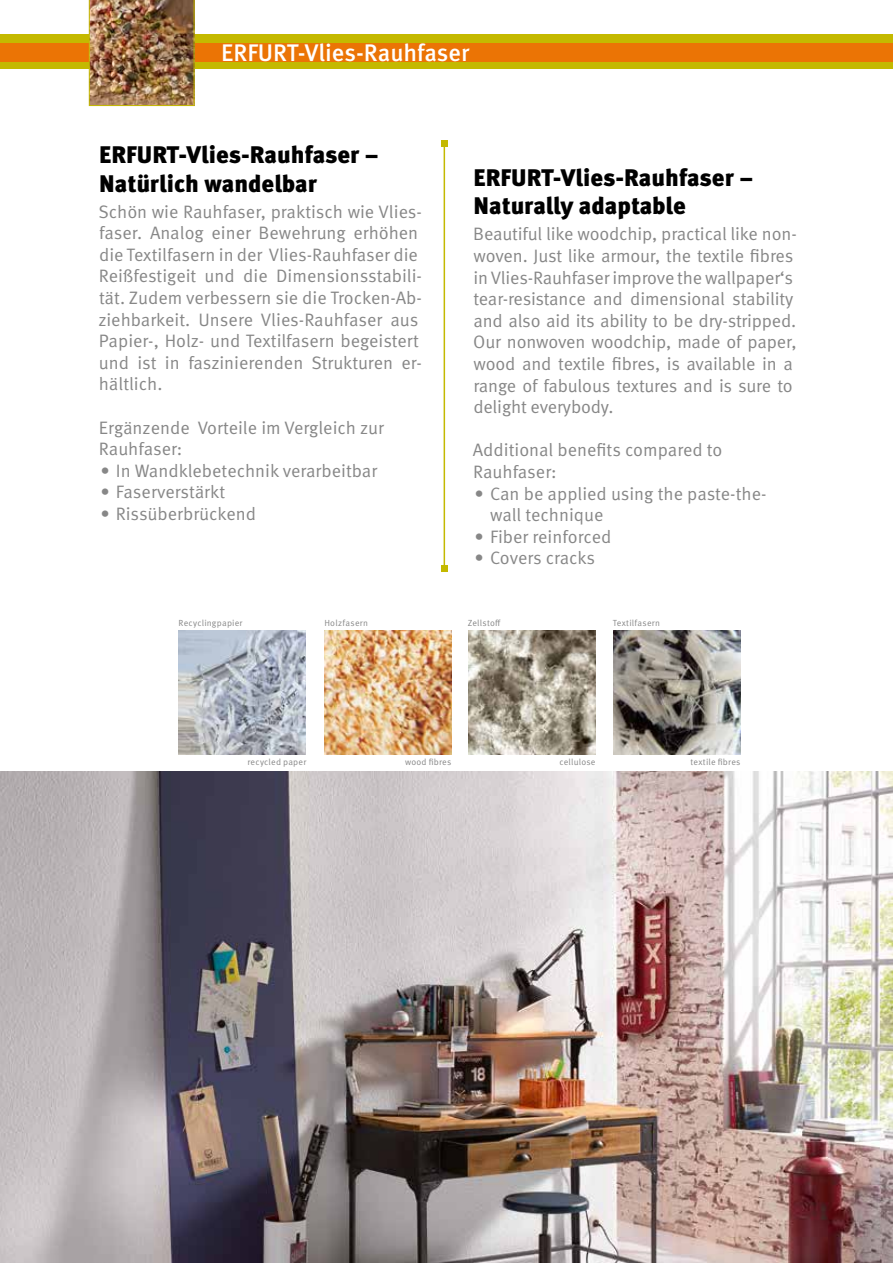
<style>
.page{position:relative;width:893px;height:1263px;background:#fff}
.page>*{position:absolute;margin:0;border:0;box-sizing:border-box;transform-origin:0 0}
.t1{font:900 24px/28.8px "Meta Pro";color:#000}
.t2{font:500 24px "Meta Pro";color:#fff}
.t3{font:18px/21.6px "Meta Pro";letter-spacing:-.005em;color:#878787}
.t4{font:8.85px "Meta Pro";letter-spacing:.025em;color:#878787}
</style>
<div class="page">
<div style="left:0;top:34px;width:893px;height:34px;background:#c4b900"></div>
<hr style="left:444px;top:144px;width:1px;height:425px;background:#c4b900">
<svg style="left:441px;top:141px;width:6px;height:6px"></svg>
<svg style="left:441px;top:566px;width:6px;height:6px"></svg>
<img style="left:0;top:772px;width:893px;height:491px">
<img style="left:179px;top:631px;width:127px;height:124px">
<img style="left:324px;top:631px;width:127px;height:124px">
<img style="left:469px;top:631px;width:126px;height:124px">
<img style="left:614px;top:631px;width:126px;height:124px">
<div style="left:0;top:43px;width:893px;height:19px;background:#eb7405"></div>
<img style="left:89px;top:0;width:105px;height:106px">
<h1 class="t2" style="left:221px;top:34px;width:250px">ERFURT-Vlies-Rauhfaser</h1>
<h1 class="t1" style="left:99px;top:139px;width:281px">ERFURT-Vlies-Rauhfaser –<br>Natürlich wandelbar</h1>
<p class="t3" style="left:98px;top:199px;width:325px">Schön wie Rauhfaser, praktisch wie Vlies&shy;faser. Analog einer Bewehrung erhöhen die Textilfasern in der Vlies-Rauhfaser die Reißfestigeit und die Dimensionsstabili&shy;tät. Zudem verbessern sie die Trocken-Ab&shy;ziehbarkeit. Unsere Vlies-Rauhfaser aus Papier-, Holz- und Textilfasern begeistert und ist in faszinierenden Strukturen er&shy;hältlich.</p>
<p class="t3" style="left:99px;top:415px;width:286px">Ergänzende Vorteile im Vergleich zur<br>Rauhfaser:</p>
<p class="t3" style="left:100px;top:459px;width:278px">• In Wandklebetechnik verarbeitbar</p>
<p class="t3" style="left:100px;top:480px;width:126px">• Faserverstärkt</p>
<p class="t3" style="left:100px;top:502px;width:157px">• Rissüberbrückend</p>
<p class="t4" style="left:179px;top:616px;width:65px">Recyclingpapier</p>
<p class="t4" style="left:324px;top:616px;width:45px">Holzfasern</p>
<h1 class="t1" style="left:474px;top:162px;width:281px">ERFURT-Vlies-Rauhfaser –<br>Naturally adaptable</h1>
<p class="t3" style="left:473px;top:222px;width:325px">Beautiful like woodchip, practical like non&shy;woven. Just like armour, the textile fibres in Vlies-Rauhfaser improve the wallpaper‘s tear-resistance and dimensional stability and also aid its ability to be dry-stripped.<br>Our nonwoven woodchip, made of paper, wood and textile fibres, is available in a range of fabulous textures and is sure to delight everybody.</p>
<p class="t3" style="left:473px;top:438px;width:251px">Additional benefits compared to<br>Rauhfaser:</p>
<p class="t3" style="left:490px;top:481px;width:278px;text-indent:-16px">• Can be applied using the paste-the&shy;wall technique</p>
<p class="t3" style="left:475px;top:525px;width:138px">• Fiber reinforced</p>
<p class="t3" style="left:475px;top:546px;width:122px">• Covers cracks</p>
<p class="t4" style="left:468px;top:616px;width:35px">Zellstoff</p>
<p class="t4" style="left:613px;top:616px;width:49px">Textilfasern</p>
<p class="t4" style="left:247px;top:756px;width:60px">recycled paper</p>
<p class="t4" style="left:405px;top:756px;width:48px">wood fibres</p>
<p class="t4" style="left:559px;top:756px;width:38px">cellulose</p>
<p class="t4" style="left:690px;top:756px;width:52px">textile fibres</p>
</div>
